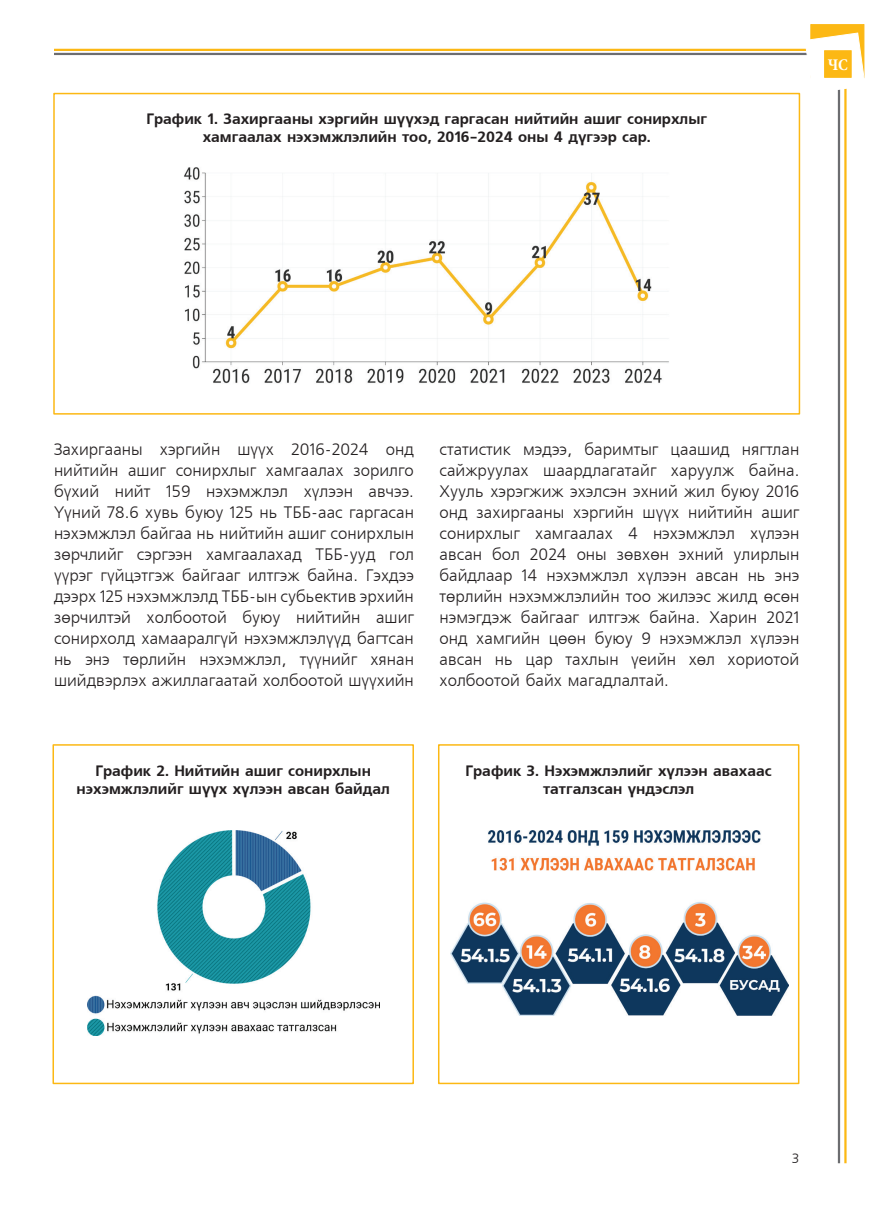
<style>
.page{position:relative;width:893px;height:1212px;background:#fff}
.page>*{position:absolute;margin:0;border:0;box-sizing:border-box;transform-origin:0 0}
.t1{font:16.5px/21px "MAK Freeset";color:#231f20;text-align:justify}
.t2{font:700 condensed 16.5px "Minion Pro";color:#fff}
.t3{font:700 15px/18px "MAK Freeset";color:#231f20;text-align:center}
.t4{font:300 13.5px "MAK Foreigner";color:#231f20}
</style>
<div class="page">
<hr style="left:844px;top:85px;width:3px;height:1078px;background:#fcb814">
<hr style="left:838px;top:85px;width:2px;height:1078px;background:#6c6d70">
<hr style="left:54px;top:49px;width:762px;height:2px;background:#fcb814">
<hr style="left:54px;top:53px;width:762px;height:2px;background:#6c6d70">
<div style="left:810px;top:24px;width:54px;height:54px;background:#fcb814;border:1px solid #fcb814"></div>
<svg style="left:804px;top:32px;width:61px;height:62px"></svg>
<div style="left:824px;top:51px;width:27px;height:27px;background:#fcb814;border:1px solid #fcb814"></div>
<div style="left:53px;top:93px;width:747px;height:322px;border:2px solid #fcb814"></div>
<img style="left:184px;top:167px;width:485px;height:217px">
<div style="left:438px;top:744px;width:361px;height:340px;border:2px solid #fcb814"></div>
<img style="left:450px;top:831px;width:339px;height:184px">
<div style="left:52px;top:744px;width:362px;height:340px;border:2px solid #fcb814"></div>
<img style="left:87px;top:831px;width:292px;height:204px">
<p class="t3" style="left:146px;top:111px;width:562px">График 1. Захиргааны хэргийн шүүхэд гаргасан нийтийн ашиг сонирхлыг хамгаалах нэхэмжлэлийн тоо, 2016-2024 оны 4 дүгээр сар.</p>
<p class="t2" style="left:828px;top:53px;width:22px">ЧС</p>
<p class="t1" style="left:54px;top:439px;width:361px">Захиргааны хэргийн шүүх 2016-2024 онд нийтийн ашиг сонирхлыг хамгаалах зорилго бүхий нийт 159 нэхэмжлэл хүлээн авчээ.<br>Үүний 78.6 хувь буюу 125 нь ТББ-аас гаргасан нэхэмжлэл байгаа нь нийтийн ашиг сонирхлын зөрчлийг сэргээн хамгаалахад ТББ-ууд гол үүрэг гүйцэтгэж байгааг илтгэж байна. Гэхдээ дээрх 125 нэхэмжлэлд ТББ-ын субьектив эрхийн зөрчилтэй холбоотой буюу нийтийн ашиг сонирхолд хамааралгүй нэхэмжлэлүүд багтсан нь энэ төрлийн нэхэмжлэл, түүнийг хянан шийдвэрлэх ажиллагаатай холбоотой шүүхийн</p>
<p class="t1" style="left:439px;top:440px;width:361px">статистик мэдээ, баримтыг цаашид нягтлан сайжруулах шаардлагатайг харуулж байна.<br>Хууль хэрэгжиж эхэлсэн эхний жил буюу 2016 онд захиргааны хэргийн шүүх нийтийн ашиг сонирхлыг хамгаалах 4 нэхэмжлэл хүлээн авсан бол 2024 оны зөвхөн эхний улирлын байдлаар 14 нэхэмжлэл хүлээн авсан нь энэ төрлийн нэхэмжлэлийн тоо жилээс жилд өсөн нэмэгдэж байгааг илтгэж байна. Харин 2021 онд хамгийн цөөн буюу 9 нэхэмжлэл хүлээн авсан нь цар тахлын үеийн хөл хориотой холбоотой байх магадлалтай.</p>
<p class="t3" style="left:77px;top:762px;width:315px">График 2. Нийтийн ашиг сонирхлын нэхэмжлэлийг шүүх хүлээн авсан байдал</p>
<p class="t3" style="left:466px;top:762px;width:308px">График 3. Нэхэмжлэлийг хүлээн авахаас татгалзсан үндэслэл</p>
<p class="t4" style="left:792px;top:1152px;width:9px">3</p>
</div>
